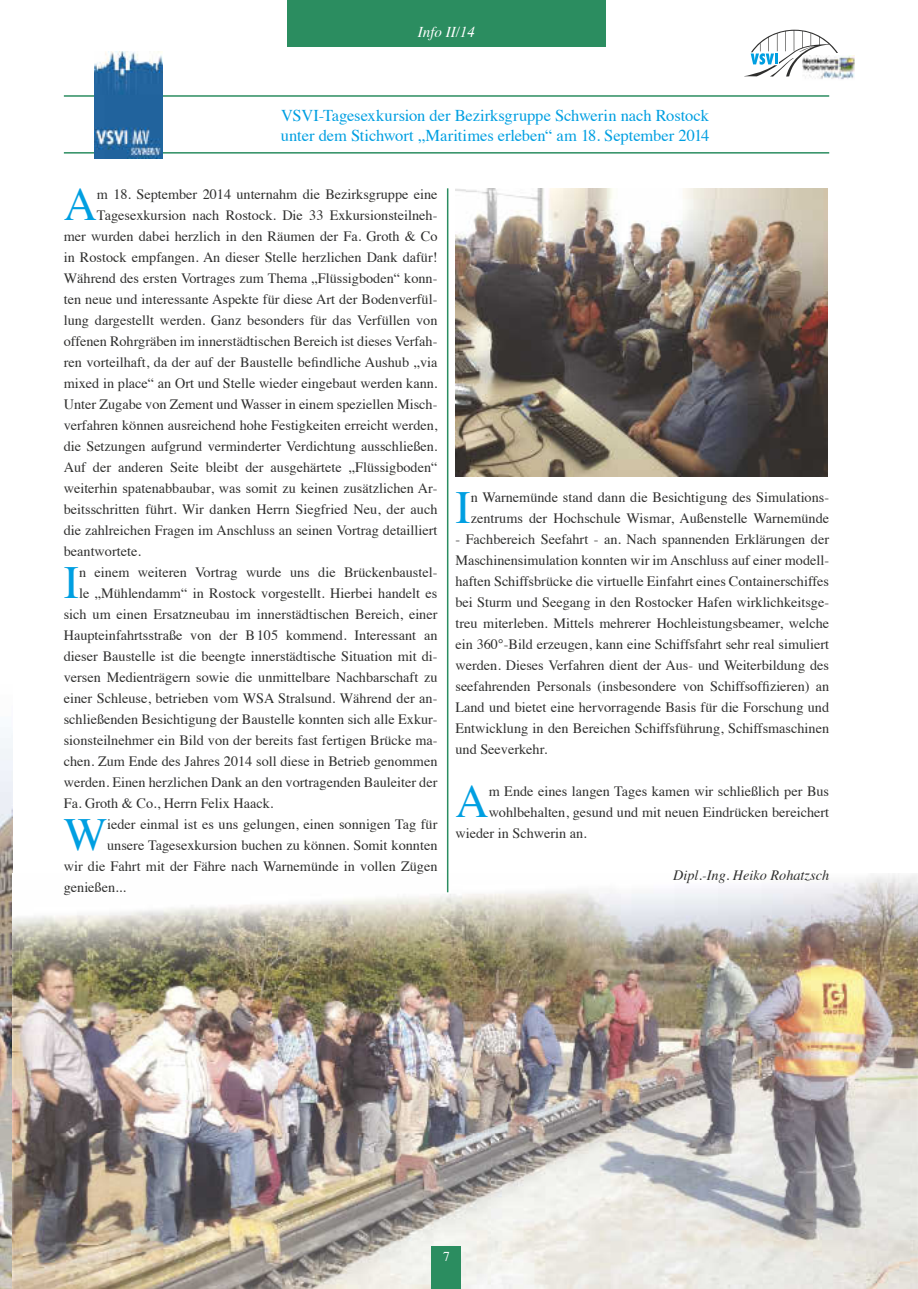
<style>
.page{position:relative;width:918px;height:1289px;background:#fff}
.page>*{position:absolute;margin:0;border:0;box-sizing:border-box;transform-origin:0 0}
.t1{font:46.05px "Times";color:#009fe1}
.t2{font:16.5px/19.8px "Times";letter-spacing:-.005em;color:#009fe1}
.t3{font:italic 15px "Times";color:#fff}
.t4{font:14.25px/21px "Times";color:#2f2f2e}
.t5{font:italic 14.25px "Times";color:#2f2f2e}
.t6{font:13.5px "Times";color:#fff}
</style>
<div class="page">
<img style="left:0;top:733px;width:13px;height:555px">
<img style="left:13px;top:873px;width:905px;height:415px">
<div style="left:432px;top:1246px;width:29px;height:42px;background:#2b8d60"></div>
<div style="left:287px;top:0;width:319px;height:47px;background:#2b8d60"></div>
<svg style="left:744px;top:30px;width:94px;height:47px"></svg>
<img style="left:803px;top:56px;width:52px;height:24px">
<hr style="left:447px;top:188px;width:1px;height:704px;background:#2b8d60">
<hr style="left:64px;top:152px;width:765px;height:2px;background:#2b8d60">
<hr style="left:64px;top:95px;width:765px;height:2px;background:#2b8d60">
<img style="left:455px;top:188px;width:373px;height:288px">
<img style="left:94px;top:51px;width:68px;height:107px">
<p class="t3" style="left:418px;top:26px;width:59px">Info II/14</p>
<p class="t2" style="left:281px;top:107px;width:430px">VSVI-Tagesexkursion der Bezirksgruppe Schwerin nach Rostock unter dem Stichwort „Maritimes erleben“ am 18. September 2014</p>
<h1 class="t1" style="left:64px;top:185px;width:35px">A</h1>
<p class="t4" style="left:97px;top:185px;width:342px">m 18. September 2014 unternahm die Bezirksgruppe eine</p>
<p class="t4" style="left:97px;top:206px;width:342px">Tagesexkursion nach Rostock. Die 33 Exkursionsteilneh-</p>
<p class="t4" style="left:64px;top:227px;width:375px">mer wurden dabei herzlich in den Räumen der Fa. Groth &amp; Co</p>
<p class="t4" style="left:64px;top:248px;width:375px">in Rostock empfangen. An dieser Stelle herzlichen Dank dafür!</p>
<p class="t4" style="left:64px;top:269px;width:375px">Während des ersten Vortrages zum Thema „Flüssigboden“ konn-</p>
<p class="t4" style="left:64px;top:290px;width:375px">ten neue und interessante Aspekte für diese Art der Bodenverfül-</p>
<p class="t4" style="left:64px;top:311px;width:375px">lung dargestellt werden. Ganz besonders für das Verfüllen von</p>
<p class="t4" style="left:64px;top:332px;width:375px">offenen Rohrgräben im innerstädtischen Bereich ist dieses Verfah-</p>
<p class="t4" style="left:64px;top:353px;width:375px">ren vorteilhaft, da der auf der Baustelle befindliche Aushub „via</p>
<p class="t4" style="left:64px;top:374px;width:375px">mixed in place“ an Ort und Stelle wieder eingebaut werden kann.</p>
<p class="t4" style="left:64px;top:395px;width:375px">Unter Zugabe von Zement und Wasser in einem speziellen Misch-</p>
<p class="t4" style="left:64px;top:416px;width:375px">verfahren können ausreichend hohe Festigkeiten erreicht werden,</p>
<p class="t4" style="left:64px;top:437px;width:375px">die Setzungen aufgrund verminderter Verdichtung ausschließen.</p>
<p class="t4" style="left:64px;top:458px;width:375px">Auf der anderen Seite bleibt der ausgehärtete „Flüssigboden“</p>
<p class="t4" style="left:64px;top:479px;width:375px">weiterhin spatenabbaubar, was somit zu keinen zusätzlichen Ar-</p>
<p class="t4" style="left:64px;top:500px;width:375px">beitsschritten führt. Wir danken Herrn Siegfried Neu, der auch</p>
<p class="t4" style="left:64px;top:521px;width:375px">die zahlreichen Fragen im Anschluss an seinen Vortrag detailliert</p>
<p class="t4" style="left:64px;top:542px;width:79px">beantwortete.</p>
<h1 class="t1" style="left:64px;top:563px;width:17px">I</h1>
<p class="t4" style="left:79px;top:563px;width:360px">n einem weiteren Vortrag wurde uns die Brückenbaustel-</p>
<p class="t4" style="left:79px;top:584px;width:360px">le „Mühlendamm“ in Rostock vorgestellt. Hierbei handelt es</p>
<p class="t4" style="left:64px;top:605px;width:375px">sich um einen Ersatzneubau im innerstädtischen Bereich, einer</p>
<p class="t4" style="left:64px;top:626px;width:375px">Haupteinfahrtsstraße von der B 105 kommend. Interessant an</p>
<p class="t4" style="left:64px;top:647px;width:375px">dieser Baustelle ist die beengte innerstädtische Situation mit di-</p>
<p class="t4" style="left:64px;top:668px;width:375px">versen Medienträgern sowie die unmittelbare Nachbarschaft zu</p>
<p class="t4" style="left:64px;top:689px;width:375px">einer Schleuse, betrieben vom WSA Stralsund. Während der an-</p>
<p class="t4" style="left:64px;top:710px;width:375px">schließenden Besichtigung der Baustelle konnten sich alle Exkur-</p>
<p class="t4" style="left:64px;top:731px;width:375px">sionsteilnehmer ein Bild von der bereits fast fertigen Brücke ma-</p>
<p class="t4" style="left:64px;top:752px;width:375px">chen. Zum Ende des Jahres 2014 soll diese in Betrieb genommen</p>
<p class="t4" style="left:64px;top:773px;width:375px">werden. Einen herzlichen Dank an den vortragenden Bauleiter der</p>
<p class="t4" style="left:64px;top:794px;width:211px">Fa. Groth &amp; Co., Herrn Felix Haack.</p>
<h1 class="t1" style="left:64px;top:815px;width:45px">W</h1>
<p class="t4" style="left:107px;top:815px;width:332px">ieder einmal ist es uns gelungen, einen sonnigen Tag für</p>
<p class="t4" style="left:107px;top:836px;width:332px">unsere Tagesexkursion buchen zu können. Somit konnten</p>
<p class="t4" style="left:64px;top:857px;width:375px">wir die Fahrt mit der Fähre nach Warnemünde in vollen Zügen</p>
<p class="t4" style="left:64px;top:878px;width:64px">genießen...</p>
<h1 class="t1" style="left:455px;top:488px;width:17px">I</h1>
<p class="t4" style="left:471px;top:488px;width:360px">n Warnemünde stand dann die Besichtigung des Simulations&shy;zentrums der Hochschule Wismar, Außenstelle Warnemünde</p>
<p class="t4" style="left:455px;top:530px;width:375px;text-align:justify">- Fachbereich Seefahrt - an. Nach spannenden Erklärungen der Maschinensimulation konnten wir im Anschluss auf einer modell&shy;haften Schiffsbrücke die virtuelle Einfahrt eines Containerschiffes bei Sturm und Seegang in den Rostocker Hafen wirklichkeitsge&shy;treu miterleben. Mittels mehrerer Hochleistungsbeamer, welche ein 360°-Bild erzeugen, kann eine Schiffsfahrt sehr real simuliert werden. Dieses Verfahren dient der Aus- und Weiterbildung des seefahrenden Personals (insbesondere von Schiffsoffizieren) an Land und bietet eine hervorragende Basis für die Forschung und Entwicklung in den Bereichen Schiffsführung, Schiffsmaschinen und Seeverkehr.</p>
<h1 class="t1" style="left:455px;top:782px;width:35px">A</h1>
<p class="t4" style="left:489px;top:782px;width:342px">m Ende eines langen Tages kamen wir schließlich per Bus</p>
<p class="t4" style="left:489px;top:803px;width:342px">wohlbehalten, gesund und mit neuen Eindrücken bereichert</p>
<p class="t4" style="left:455px;top:824px;width:133px">wieder in Schwerin an.</p>
<p class="t5" style="left:673px;top:869px;width:157px">Dipl.-Ing. Heiko Rohatzsch</p>
<p class="t6" style="left:443px;top:1250px;width:8px">7</p>
</div>
